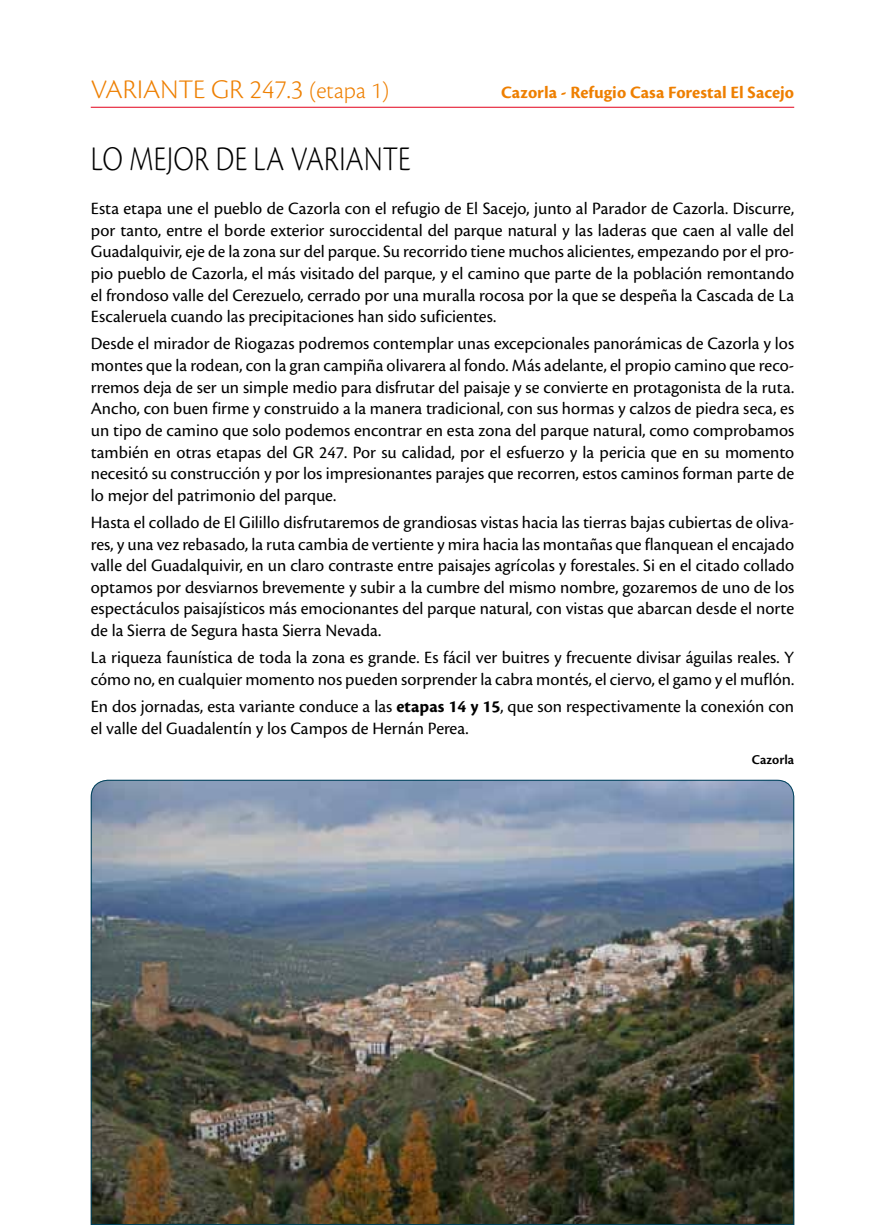
<style>
.page{position:relative;width:885px;height:1225px;background:#fff}
.page>*{position:absolute;margin:0;border:0;box-sizing:border-box;transform-origin:0 0}
.t1{font:300 36px "Cronos Pro";letter-spacing:.015em;color:#000;scale:.8 1}
.t2{font:300 28px "Cronos Pro";color:#ee7f00}
.t3{font:300 24px "Cronos Pro";color:#ee7f00}
.t4{font:18px/21.6px "Cronos Pro";color:#000;text-align:justify}
.t5{font:700 18px "Cronos Pro";letter-spacing:-.005em;color:#ee7f00}
.t6{font:600 14px "Cronos Pro";letter-spacing:.005em;color:#000}
.s1{font-size:28px}
.s2{font-weight:700}
</style>
<div class="page">
<hr style="left:91px;top:107px;width:703px;height:1px;background:#e2001a">
<img style="left:90px;top:779px;width:704px;height:446px">
<svg style="left:133px;top:1148px;width:8px;height:9px"></svg>
<h2 class="t2" style="left:91px;top:73px;width:16px">VARIANTE</h2>
<h3 class="t3" style="left:211px;top:77px;width:179px"><span class="s1">GR 247.3</span> (ETAPA 1)</h3>
<p class="t5" style="left:501px;top:82px;width:294px">Cazorla - Refugio Casa Forestal El Sacejo</p>
<h1 class="t1" style="left:91px;top:138px;width:401px">LO MEJOR DE LA VARIANTE</h1>
<p class="t4" style="left:91px;top:198px;width:705px">Esta etapa une el pueblo de Cazorla con el refugio de El Sacejo, junto al Parador de Cazorla. Discurre, por tanto, entre el borde exterior suroccidental del parque natural y las laderas que caen al valle del Guadalquivir, eje de la zona sur del parque. Su recorrido tiene muchos alicientes, empezando por el pro&shy;pio pueblo de Cazorla, el más visitado del parque, y el camino que parte de la población remontando el frondoso valle del Cerezuelo, cerrado por una muralla rocosa por la que se despeña la Cascada de La Escaleruela cuando las precipitaciones han sido suficientes.</p>
<p class="t4" style="left:91px;top:333px;width:705px">Desde el mirador de Riogazas podremos contemplar unas excepcionales panorámicas de Cazorla y los montes que la rodean, con la gran campiña olivarera al fondo. Más adelante, el propio camino que reco&shy;rremos deja de ser un simple medio para disfrutar del paisaje y se convierte en protagonista de la ruta.<br>Ancho, con buen firme y construido a la manera tradicional, con sus hormas y calzos de piedra seca, es un tipo de camino que solo podemos encontrar en esta zona del parque natural, como comprobamos también en otras etapas del GR 247. Por su calidad, por el esfuerzo y la pericia que en su momento necesitó su construcción y por los impresionantes parajes que recorren, estos caminos forman parte de lo mejor del patrimonio del parque.</p>
<p class="t4" style="left:91px;top:511px;width:705px">Hasta el collado de El Gilillo disfrutaremos de grandiosas vistas hacia las tierras bajas cubiertas de oliva&shy;res, y una vez rebasado, la ruta cambia de vertiente y mira hacia las montañas que flanquean el encajado valle del Guadalquivir, en un claro contraste entre paisajes agrícolas y forestales. Si en el citado collado optamos por desviarnos brevemente y subir a la cumbre del mismo nombre, gozaremos de uno de los espectáculos paisajísticos más emocionantes del parque natural, con vistas que abarcan desde el norte de la Sierra de Segura hasta Sierra Nevada.</p>
<p class="t4" style="left:91px;top:647px;width:705px">La riqueza faunística de toda la zona es grande. Es fácil ver buitres y frecuente divisar águilas reales. Y cómo no, en cualquier momento nos pueden sorprender la cabra montés, el ciervo, el gamo y el muflón.</p>
<p class="t4" style="left:91px;top:696px;width:704px">En dos jornadas, esta variante conduce a las <span class="s2">etapas 14 y 15</span>, que son respectivamente la conexión con el valle del Guadalentín y los Campos de Hernán Perea.</p>
<p class="t6" style="left:751px;top:752px;width:44px">Cazorla</p>
</div>
